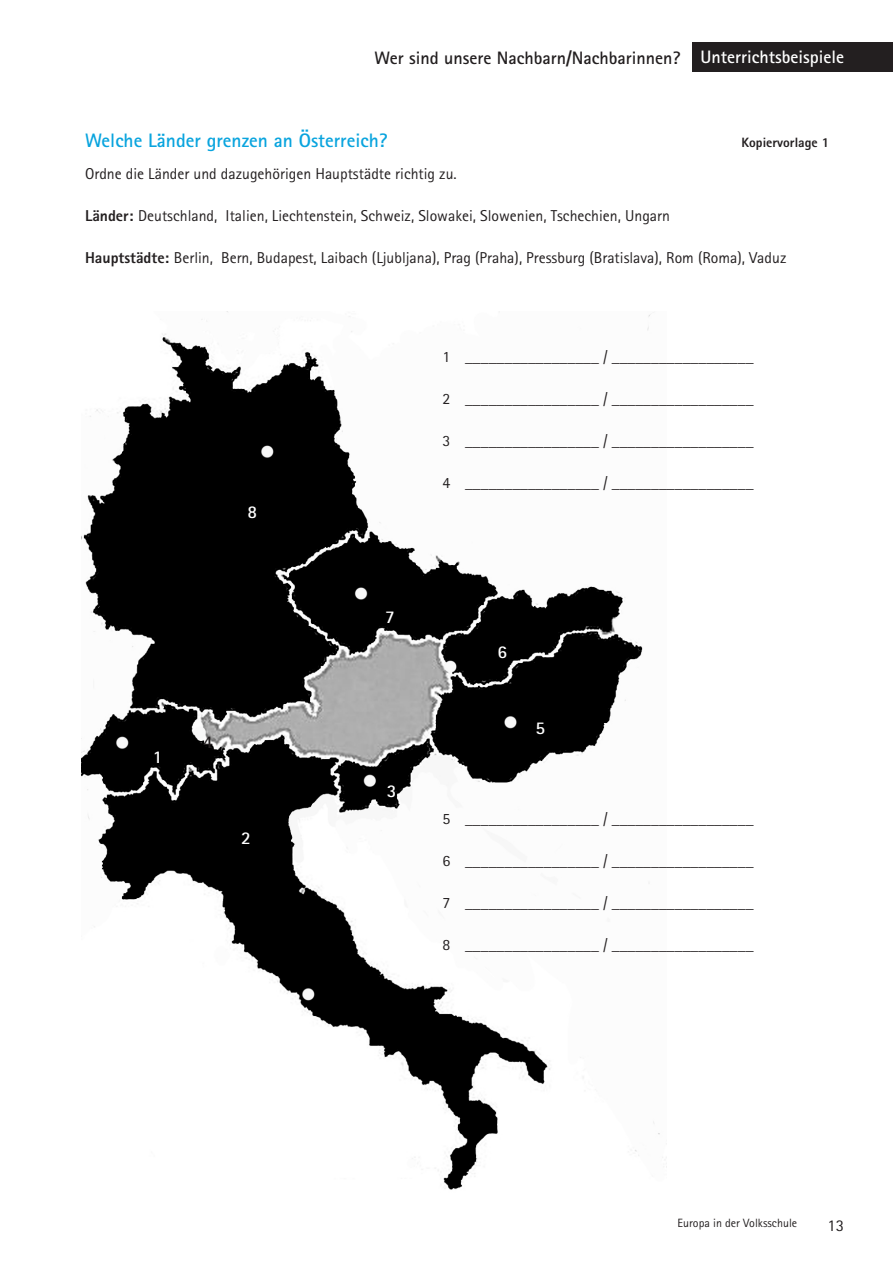
<style>
.page{position:relative;width:893px;height:1263px;background:#fff}
.page>*{position:absolute;margin:0;border:0;box-sizing:border-box;transform-origin:0 0}
.t1{font:700 19.5px "Agfa Rotis Sans Serif";color:#09a4de}
.t2{font:700 18px "Agfa Rotis Sans Serif";color:#231f20}
.t3{font:700 18px "Agfa Rotis Sans Serif";color:#fff}
.t4{font:16.5px "AT Rotis Sans Serif";color:#231f20}
.t5{font:15.75px "AT Rotis Sans Serif";color:#231f20}
.t6{font:800 13.5px "AT Rotis Sans Serif";color:#231f20}
.t7{font:12px "AT Rotis Sans Serif";color:#231f20}
.s1{font-weight:800}
</style>
<div class="page">
<img style="left:82px;top:314px;width:581px;height:876px">
<div style="left:692px;top:42px;width:201px;height:30px;background:#231f20"></div>
<p class="t2" style="left:374px;top:46px;width:307px">Wer sind unsere Nachbarn/Nachbarinnen?</p>
<p class="t3" style="left:700px;top:46px;width:145px">Unterrichtsbeispiele</p>
<p class="t1" style="left:85px;top:128px;width:304px">Welche Länder grenzen an Österreich?</p>
<p class="t5" style="left:85px;top:164px;width:373px">Ordne die Länder und dazugehörigen Hauptstädte richtig zu.</p>
<p class="t5" style="left:85px;top:206px;width:586px"><span class="s1">Länder:</span> Deutschland, Italien, Liechtenstein, Schweiz, Slowakei, Slowenien, Tschechien, Ungarn</p>
<p class="t5" style="left:85px;top:248px;width:703px"><span class="s1">Hauptstädte:</span> Berlin, Bern, Budapest, Laibach (Ljubljana), Prag (Praha), Pressburg (Bratislava), Rom (Roma), Vaduz</p>
<p class="t6" style="left:741px;top:134px;width:89px">Kopiervorlage 1</p>
<p class="t3" style="left:248px;top:501px;width:11px">8</p>
<p class="t3" style="left:153px;top:745px;width:11px">1</p>
<p class="t2" style="left:203px;top:731px;width:11px">4</p>
<p class="t3" style="left:241px;top:826px;width:11px">2</p>
<p class="t5" style="left:443px;top:348px;width:312px">1 _________________ / __________________</p>
<p class="t5" style="left:443px;top:390px;width:312px">2 _________________ / __________________</p>
<p class="t5" style="left:443px;top:432px;width:312px">3 _________________ / __________________</p>
<p class="t5" style="left:443px;top:474px;width:312px">4 _________________ / __________________</p>
<p class="t3" style="left:385px;top:606px;width:11px">7</p>
<p class="t3" style="left:387px;top:779px;width:11px">3</p>
<p class="t3" style="left:497px;top:640px;width:11px">6</p>
<p class="t3" style="left:535px;top:716px;width:11px">5</p>
<p class="t5" style="left:443px;top:810px;width:312px">5 _________________ / __________________</p>
<p class="t5" style="left:443px;top:852px;width:312px">6 _________________ / __________________</p>
<p class="t5" style="left:443px;top:894px;width:312px">7 _________________ / __________________</p>
<p class="t5" style="left:443px;top:936px;width:312px">8 _________________ / __________________</p>
<p class="t7" style="left:677px;top:1216px;width:121px">Europa in der Volksschule</p>
<p class="t4" style="left:828px;top:1215px;width:18px">13</p>
</div>
